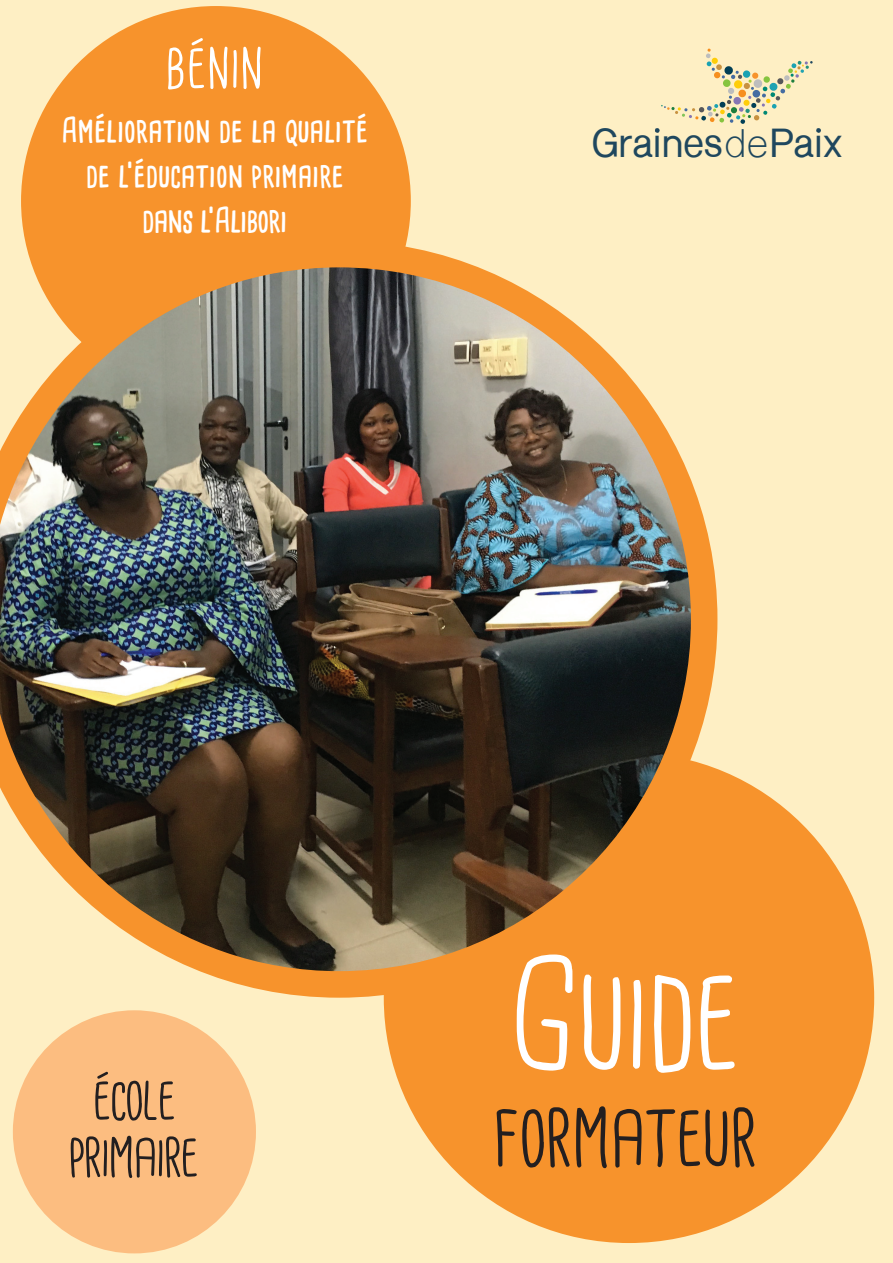
<style>
.page{position:relative;width:893px;height:1263px;background:#feefc4}
.page>*{position:absolute;margin:0;border:0;box-sizing:border-box;transform-origin:0 0}
.t1{font:151.5px "Cardenio Modern";color:#fff}
.t2{font:90px "Cardenio Modern";color:#231f20}
.t3{font:64.5px "Cardenio Modern";color:#fff}
.t4{font:61.5px "Cardenio Modern";letter-spacing:-.02em;color:#231f20}
.t5{font:700 37.8px "Shree Dev 0714";letter-spacing:.01em;color:#1f475e}
.t6{font:700 33px "Cardenio Modern";color:#fff}
.t7{font:700 33px "Cardenio Modern";letter-spacing:-.02em;color:#fff}
.s1{font-weight:400}
</style>
<div class="page">
<div style="left:384px;top:753px;width:490px;height:490px;background:#f7932c;border-radius:50%"></div>
<div style="left:21px;top:6px;width:390px;height:390px;background:#f7932c;border-radius:50%"></div>
<svg style="left:655px;top:48px;width:166px;height:85px"></svg>
<svg style="left:25px;top:241px;width:692px;height:757px;fill:#f7932c"></svg>
<div style="left:13px;top:1010px;width:243px;height:243px;background:#fcbd80;border-radius:50%"></div>
<img style="left:0;top:267px;width:691px;height:704px">
<p class="t3" style="left:166px;top:27px;width:99px">BÉNIN</p>
<p class="t6" style="left:61px;top:108px;width:309px">Amélioration de la qualité</p>
<p class="t6" style="left:86px;top:153px;width:260px">de l’éducation primaire</p>
<p class="t7" style="left:142px;top:198px;width:147px">dans l’Alibori</p>
<p class="t5" style="left:592px;top:122px;width:252px">Graines<span class="s1">de</span>Paix</p>
<p class="t4" style="left:91px;top:1062px;width:86px">ÉCOLE</p>
<p class="t4" style="left:68px;top:1119px;width:132px">PRIMAIRE</p>
<p class="t1" style="left:510px;top:927px;width:231px">GUIDE</p>
<p class="t2" style="left:493px;top:1081px;width:265px">FORMATEUR</p>
</div>
